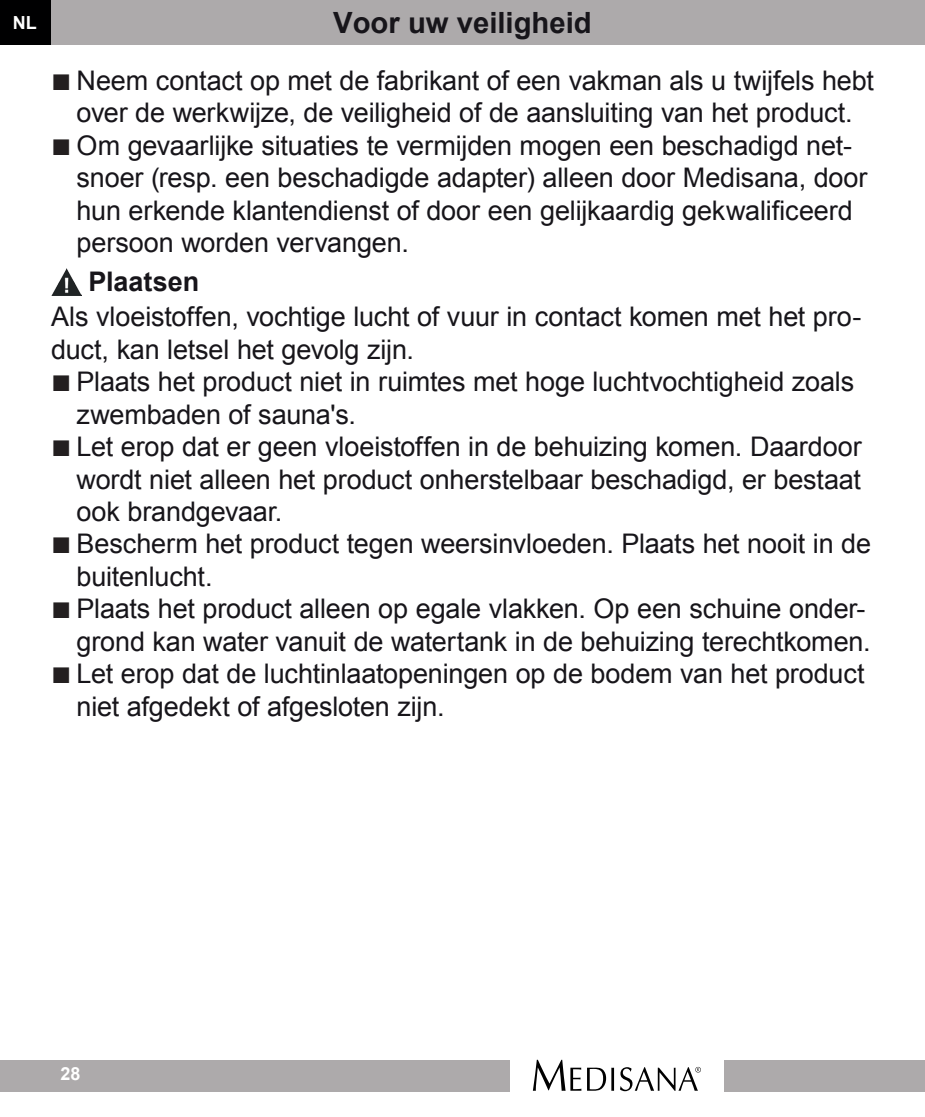
<style>
.page{position:relative;width:925px;height:1117px;background:#fff}
.page>*{position:absolute;margin:0;border:0;box-sizing:border-box;transform-origin:0 0}
.t1{font:700 29.25px "Arial";color:#17151a}
.t2{font:27px/32.4px "Arial";letter-spacing:-.005em;color:#17151a}
.t3{font:700 27px "Arial";color:#17151a}
.t4{font:700 18px "Arial";color:#fff}
.s1{font-size:33.75px;color:#231f20}
</style>
<div class="page">
<div style="left:0;top:0;width:925px;height:45px;background:#adaaab"></div>
<div style="left:0;top:0;width:51px;height:45px;background:#000001"></div>
<div style="left:724px;top:1059px;width:201px;height:32px;background:#adaaab"></div>
<div style="left:0;top:1059px;width:509px;height:32px;background:#adaaab"></div>
<svg style="left:533px;top:1059px;width:48px;height:31px"></svg>
<svg style="left:587px;top:1067px;width:27px;height:23px"></svg>
<svg style="left:620px;top:1066px;width:81px;height:24px"></svg>
<img style="left:52px;top:268px;width:30px;height:27px">
<p class="t4" style="left:13px;top:11px;width:25px">NL</p>
<p class="t1" style="left:333px;top:3px;width:260px">Voor uw veiligheid</p>
<p class="t2" style="left:51px;top:64px;width:824px;text-align:center"><span class="s1">■</span> Neem contact op met de fabrikant of een vakman als u twijfels hebt over de werkwijze, de veiligheid of de aansluiting van het product.</p>
<p class="t2" style="left:77px;top:129px;width:792px;text-indent:-26px"><span class="s1">■</span> Om gevaarlijke situaties te vermijden mogen een beschadigd net&shy;snoer (resp. een beschadigde adapter) alleen door Medisana, door hun erkende klantendienst of door een gelijkaardig gekwalificeerd persoon worden vervangen.</p>
<p class="t3" style="left:89px;top:263px;width:112px">Plaatsen</p>
<p class="t2" style="left:51px;top:301px;width:812px">Als vloeistoffen, vochtige lucht of vuur in contact komen met het pro&shy;duct, kan letsel het gevolg zijn.</p>
<p class="t2" style="left:77px;top:366px;width:779px;text-indent:-26px"><span class="s1">■</span> Plaats het product niet in ruimtes met hoge luchtvochtigheid zoals zwembaden of sauna's.</p>
<p class="t2" style="left:77px;top:430px;width:786px;text-align:justify;text-indent:-26px"><span class="s1">■</span> Let erop dat er geen vloeistoffen in de behuizing komen. Daardoor wordt niet alleen het product onherstelbaar beschadigd, er bestaat ook brandgevaar.</p>
<p class="t2" style="left:77px;top:528px;width:796px;text-indent:-26px"><span class="s1">■</span> Bescherm het product tegen weersinvloeden. Plaats het nooit in de buitenlucht.</p>
<p class="t2" style="left:51px;top:592px;width:821px;text-align:right"><span class="s1">■</span> Plaats het product alleen op egale vlakken. Op een schuine onder&shy;grond kan water vanuit de watertank in de behuizing terechtkomen.</p>
<p class="t2" style="left:77px;top:657px;width:789px;text-indent:-26px"><span class="s1">■</span> Let erop dat de luchtinlaatopeningen op de bodem van het product niet afgedekt of afgesloten zijn.</p>
<p class="t4" style="left:60px;top:1061px;width:22px">28</p>
</div>
